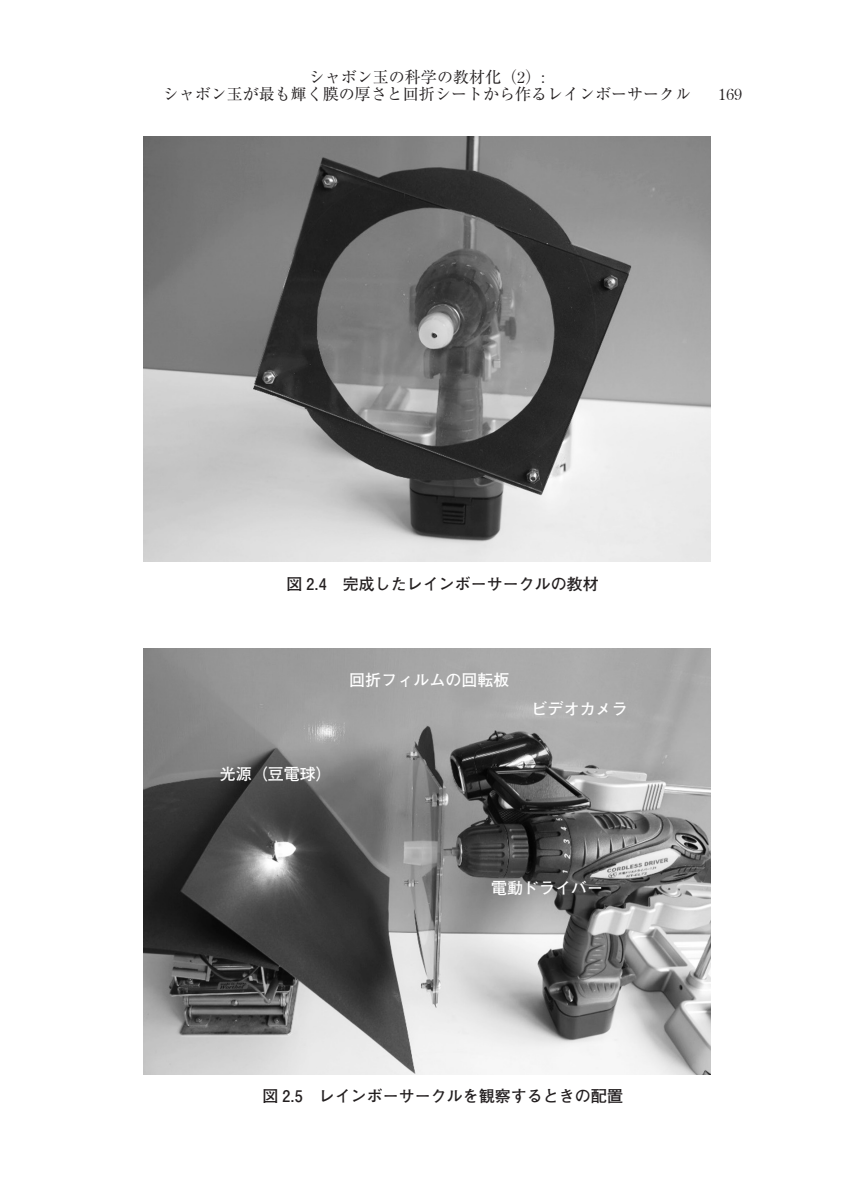
<style>
.page{position:relative;width:854px;height:1197px;background:#fff}
.page>*{position:absolute;margin:0;border:0;box-sizing:border-box;transform-origin:0 0}
.t1{font:16px/17px "Ryumin Pro";color:#231f20;text-align:center}
.t2{font:700 16px "Futo Go B101 Pro";color:#231f20}
.t3{font:700 16px "Futo Go B101 Pro";color:#fff}
.t4{font:16px "Edian Math Roman";color:#231f20}
.s1{font-family:"Edian Math Roman"}
</style>
<div class="page">
<img style="left:143px;top:136px;width:567px;height:426px">
<img style="left:143px;top:648px;width:567px;height:426px">
<p class="t1" style="left:163px;top:68px;width:529px">シャボン玉の科学の教材化（<span class="s1">2</span>）<span class="s1">:<br></span>シャボン玉が最も輝く膜の厚さと回折シートから作るレインボーサークル</p>
<p class="t4" style="left:718px;top:84px;width:25px">169</p>
<p class="t2" style="left:286px;top:571px;width:314px">図 2.4　完成したレインボーサークルの教材</p>
<p class="t3" style="left:220px;top:761px;width:113px">光源（豆電球）</p>
<p class="t3" style="left:349px;top:667px;width:161px">回折フィルムの回転板</p>
<p class="t3" style="left:531px;top:695px;width:97px">ビデオカメラ</p>
<p class="t3" style="left:491px;top:875px;width:113px">電動ドライバー</p>
<p class="t2" style="left:262px;top:1083px;width:362px">図 2.5　レインボーサークルを観察するときの配置</p>
</div>
